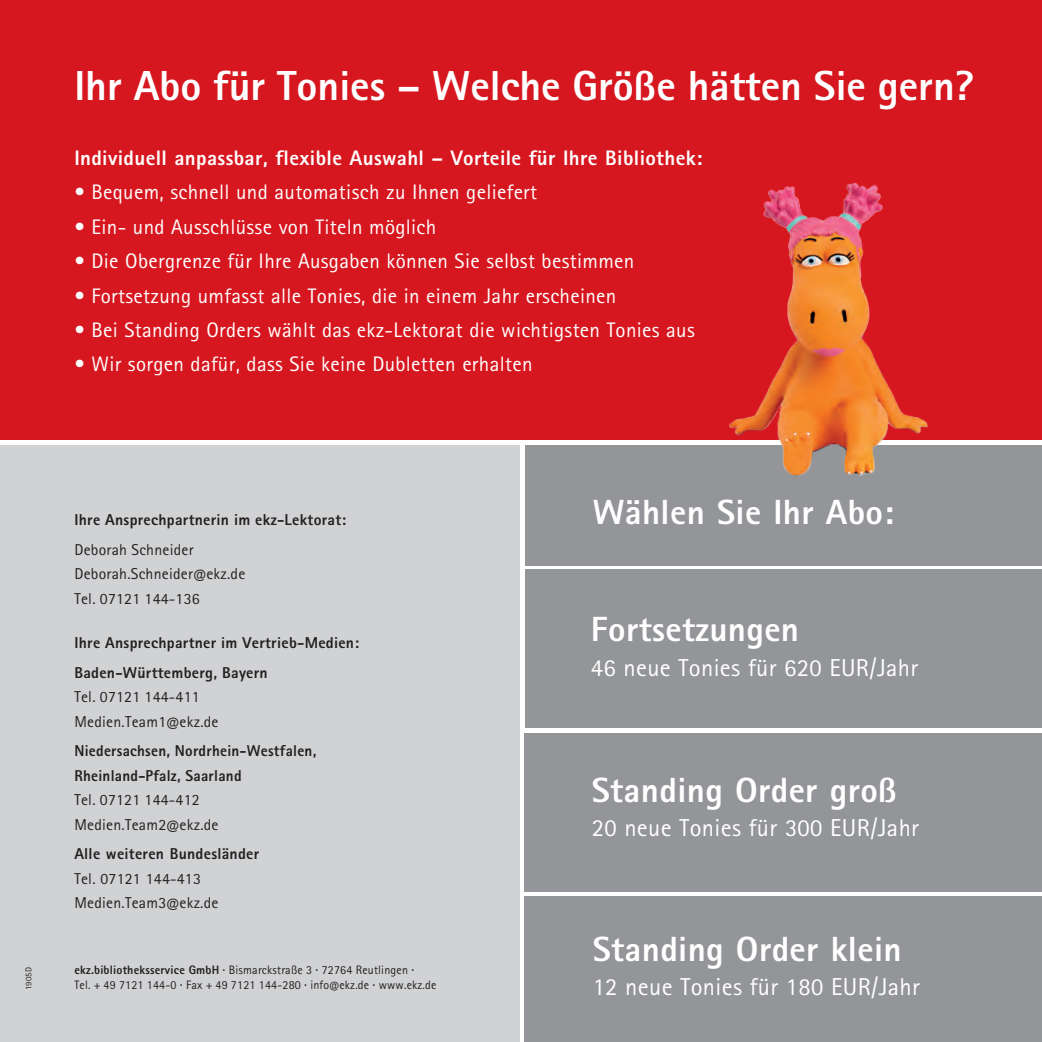
<style>
.page{position:relative;width:1042px;height:1042px;background:#fff}
.page>*{position:absolute;margin:0;border:0;box-sizing:border-box;transform-origin:0 0}
.t1{font:800 42px "Rotis Sans Serif Pro Cyr";color:#fff}
.t2{font:800 35px "Rotis Sans Serif Pro Cyr";letter-spacing:.01em;color:#fff}
.t3{font:24.5px "Rotis Sans Serif Pro Cyr";letter-spacing:.015em;color:#fff}
.t4{font:21px "Rotis Sans Serif Pro Cyr";letter-spacing:.015em;color:#fff}
.t5{font:800 21px "Rotis Sans Serif Pro Cyr";letter-spacing:.015em;color:#fff}
.t6{font:15.75px/24.5px "Rotis Sans Serif Pro Cyr";letter-spacing:.015em;color:#231f20}
.t7{font:800 15.75px "Rotis Sans Serif Pro Cyr";letter-spacing:.015em;color:#231f20}
.t8{font:800 15.75px/24.5px "Rotis Sans Serif Pro Cyr";letter-spacing:.015em;color:#231f20;scale:.96 1}
.t9{font:12.25px/14.9px "Rotis Sans Serif Pro Cyr";letter-spacing:.015em;color:#231f20}
.t10{font:8.75px "Rotis Sans Serif Pro Cyr";letter-spacing:.015em;color:#231f20}
.s1{font-weight:800}
</style>
<div class="page">
<div style="left:0;top:0;width:1042px;height:440px;background:#d7171f"></div>
<div style="left:0;top:445px;width:519px;height:597px;background:#d1d2d4"></div>
<div style="left:525px;top:445px;width:517px;height:120px;background:#939598"></div>
<div style="left:525px;top:569px;width:517px;height:159px;background:#939598"></div>
<div style="left:524px;top:896px;width:518px;height:146px;background:#939598"></div>
<div style="left:524px;top:733px;width:518px;height:158px;background:#939598"></div>
<img style="left:729px;top:183px;width:199px;height:293px">
<p class="t1" style="left:74px;top:71px;width:901px">Ihr Abo für Tonies – Welche Größe hätten Sie gern?</p>
<p class="t5" style="left:74px;top:150px;width:629px">Individuell anpassbar, flexible Auswahl – Vorteile für Ihre Bibliothek:</p>
<p class="t4" style="left:74px;top:185px;width:464px">• Bequem, schnell und automatisch zu Ihnen geliefert</p>
<p class="t4" style="left:74px;top:219px;width:363px">• Ein- und Ausschlüsse von Titeln möglich</p>
<p class="t4" style="left:74px;top:254px;width:561px">• Die Obergrenze für Ihre Ausgaben können Sie selbst bestimmen</p>
<p class="t4" style="left:74px;top:288px;width:543px">• Fortsetzung umfasst alle Tonies, die in einem Jahr erscheinen</p>
<p class="t4" style="left:74px;top:322px;width:622px">• Bei Standing Orders wählt das ekz-Lektorat die wichtigsten Tonies aus</p>
<p class="t4" style="left:74px;top:357px;width:460px">• Wir sorgen dafür, dass Sie keine Dubletten erhalten</p>
<p class="t7" style="left:74px;top:514px;width:273px">Ihre Ansprechpartnerin im ekz-Lektorat:</p>
<p class="t6" style="left:74px;top:538px;width:121px">Deborah Schneider</p>
<p class="t6" style="left:74px;top:563px;width:172px">Deborah.Schneider@ekz.de</p>
<p class="t6" style="left:74px;top:587px;width:127px">Tel. 07121 144-136</p>
<p class="t7" style="left:74px;top:637px;width:286px">Ihre Ansprechpartner im Vertrieb-Medien:</p>
<p class="t7" style="left:74px;top:667px;width:195px">Baden-Württemberg, Bayern</p>
<p class="t6" style="left:74px;top:686px;width:127px">Tel. 07121 144-411</p>
<p class="t6" style="left:74px;top:710px;width:146px">Medien.Team1@ekz.de</p>
<p class="t8" style="left:74px;top:740px;width:253px">Niedersachsen, Nordrhein-West falen,<br>Rheinland-Pfalz, Saarland</p>
<p class="t6" style="left:74px;top:789px;width:127px">Tel. 07121 144-412</p>
<p class="t6" style="left:74px;top:813px;width:146px">Medien.Team2@ekz.de</p>
<p class="t7" style="left:74px;top:848px;width:186px">Alle weiteren Bundesländer</p>
<p class="t6" style="left:74px;top:867px;width:146px">Tel. 07121 144-413<br>Medien.Team3@ekz.de</p>
<p class="t10" style="left:26px;top:990px;width:25px;rotate:-90deg">1905D</p>
<p class="t9" style="left:74px;top:964px;width:363px"><span class="s1">ekz.bibliotheksservice GmbH ·</span> Bismarckstraße 3 <span class="s1">·</span> 72764 Reutlingen <span class="s1">·<br></span>Tel. + 49 7121 144-0 <span class="s1">·</span> Fax + 49 7121 144-280 <span class="s1">·</span> info@ekz.de <span class="s1">·</span> www.ekz.de</p>
<p class="t2" style="left:593px;top:499px;width:303px">Wählen Sie Ihr Abo:</p>
<p class="t2" style="left:591px;top:617px;width:210px">Fortsetzungen</p>
<p class="t3" style="left:591px;top:659px;width:329px">46 neue Tonies für 620 EUR/Jahr</p>
<p class="t2" style="left:592px;top:778px;width:307px">Standing Order groß</p>
<p class="t3" style="left:592px;top:819px;width:329px">20 neue Tonies für 300 EUR/Jahr</p>
<p class="t2" style="left:593px;top:936px;width:310px">Standing Order klein</p>
<p class="t3" style="left:593px;top:978px;width:329px">12 neue Tonies für 180 EUR/Jahr</p>
</div>
